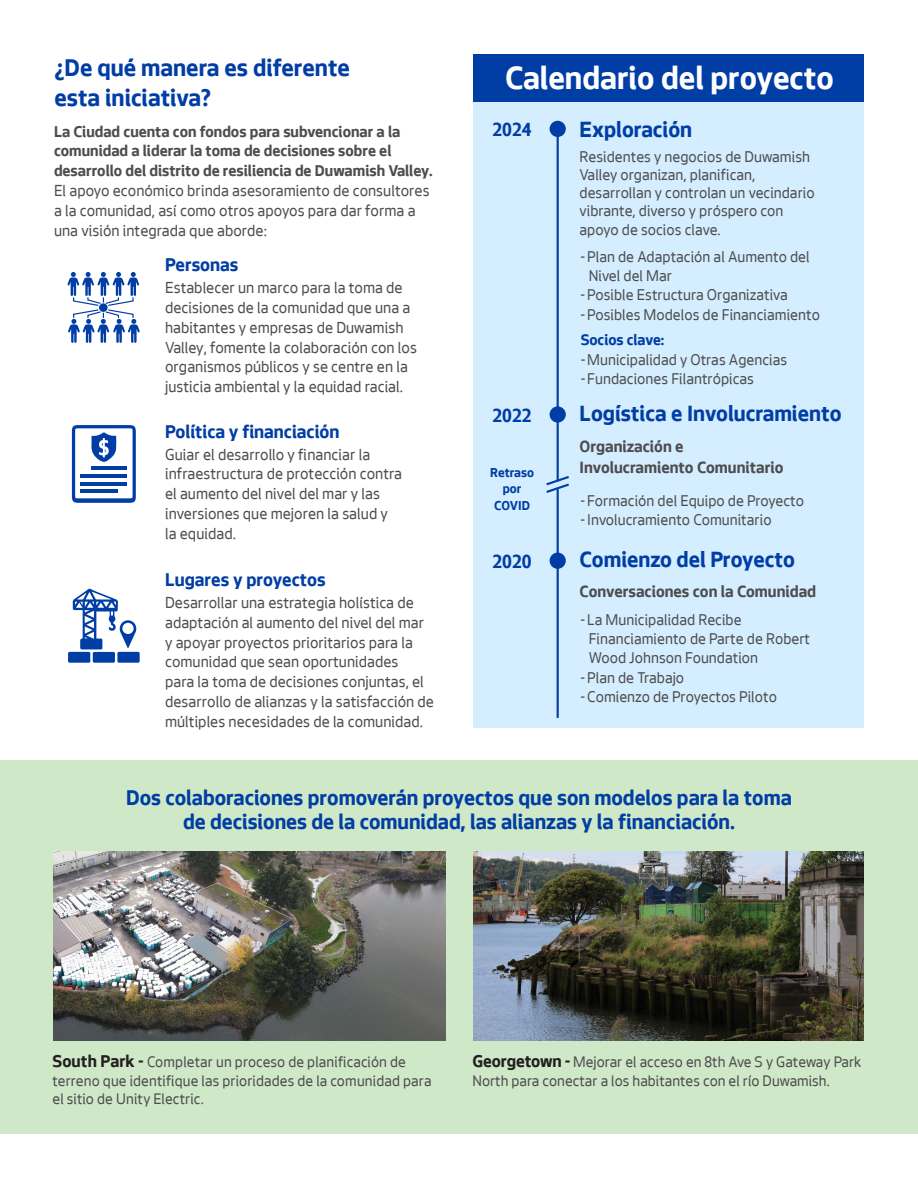
<style>
.page{position:relative;width:918px;height:1188px;background:#fff}
.page>*{position:absolute;margin:0;border:0;box-sizing:border-box;transform-origin:0 0}
.t1{font:700 34.05px "Seattle Text";color:#fff}
.t2{font:700 25.5px/30.6px "Seattle Text";color:#003da5}
.t3{font:700 23.25px "Seattle Text";color:#003da5}
.t4{font:700 22.5px/24px "Seattle Text";color:#003da5;text-align:center}
.t5{font:700 20.1px "Seattle Text";color:#003da5}
.t6{font:700 19.5px "Seattle Text";color:#003da5}
.t7{font:700 17.25px/20.5px "Seattle Text";color:#4d4d4f}
.t8{font:16.5px/19.8px "Seattle Text";color:#4d4c4f}
.t9{font:700 16.5px/19.8px "Seattle Text";color:#4d4c4f}
.t10{font:16.05px/18.3px "Seattle Text";color:#4d4d4f}
.t11{font:700 16.05px "Seattle Text";color:#003da5}
.t12{font:15.75px/18.9px "Seattle Text";color:#4d4c4f}
.t13{font:700 13.65px/16.4px "Seattle Text";color:#003da5;text-align:center}
.s1{font-weight:400}
.s2{font-weight:700;font-size:18px;color:#231f20}
</style>
<div class="page">
<div style="left:0;top:760px;width:918px;height:374px;background:#cfe8c7"></div>
<div style="left:473px;top:56px;width:390px;height:672px;background:#d5eeff"></div>
<div style="left:473px;top:54px;width:390px;height:48px;background:#003da5"></div>
<hr style="left:557px;top:489px;width:2px;height:229px;background:#003da5">
<hr style="left:557px;top:129px;width:2px;height:352px;background:#003da5">
<div style="left:550px;top:121px;width:16px;height:16px;background:#003da5;border-radius:50%"></div>
<div style="left:550px;top:553px;width:16px;height:16px;background:#003da5;border-radius:50%"></div>
<div style="left:550px;top:406px;width:16px;height:17px;background:#003da5;border-radius:50%"></div>
<svg style="left:546px;top:474px;width:23px;height:21px"></svg>
<img style="left:53px;top:852px;width:393px;height:189px">
<img style="left:474px;top:852px;width:390px;height:189px">
<svg style="left:67px;top:272px;width:73px;height:71px"></svg>
<svg style="left:72px;top:425px;width:64px;height:78px"></svg>
<svg style="left:68px;top:589px;width:72px;height:74px"></svg>
<p class="t2" style="left:55px;top:51px;width:297px">¿De qué manera es diferente esta iniciativa?</p>
<p class="t9" style="left:54px;top:121px;width:380px">La Ciudad cuenta con fondos para subvencionar a la comunidad a liderar la toma de decisiones sobre el desarrollo del distrito de resiliencia de Duwamish Valley.<br><span class="s1">El apoyo económico brinda asesoramiento de consultores a la comunidad, así como otros apoyos para dar forma a una visión integrada que aborde:</span></p>
<p class="t6" style="left:165px;top:252px;width:75px">Personas</p>
<p class="t8" style="left:165px;top:277px;width:253px">Establecer un marco para la toma de decisiones de la comunidad que una a habitantes y empresas de Duwamish Valley, fomente la colaboración con los organismos públicos y se centre en la justicia ambiental y la equidad racial.</p>
<p class="t6" style="left:165px;top:418px;width:176px">Política y financiación</p>
<p class="t8" style="left:165px;top:444px;width:238px">Guiar el desarrollo y financiar la infraestructura de protección contra el aumento del nivel del mar y las inversiones que mejoren la salud y la equidad.</p>
<p class="t6" style="left:165px;top:566px;width:162px">Lugares y proyectos</p>
<p class="t8" style="left:165px;top:592px;width:270px">Desarrollar una estrategia holística de adaptación al aumento del nivel del mar y apoyar proyectos prioritarios para la comunidad que sean oportunidades<br>para la toma de decisiones conjuntas, el desarrollo de alianzas y la satisfacción de múltiples necesidades de la comunidad.</p>
<p class="t1" style="left:505px;top:54px;width:330px">Calendario del proyecto</p>
<p class="t3" style="left:580px;top:113px;width:114px">Exploración</p>
<p class="t10" style="left:580px;top:147px;width:237px">Residentes y negocios de Duwamish<br>Valley organizan, planifican, desarrollan y controlan un vecindario vibrante, diverso y próspero con apoyo de socios clave.</p>
<p class="t5" style="left:492px;top:116px;width:41px">2024</p>
<p class="t10" style="left:589px;top:246px;width:222px;line-height:19.4px;text-indent:-8px">- Plan de Adaptación al Aumento del<br>Nivel del Mar</p>
<p class="t10" style="left:581px;top:285px;width:209px">- Posible Estructura Organizativa</p>
<p class="t10" style="left:581px;top:305px;width:241px">- Posibles Modelos de Financiamiento</p>
<p class="t5" style="left:492px;top:401px;width:41px">2022</p>
<p class="t13" style="left:490px;top:464px;width:45px">Retraso por<br>COVID</p>
<p class="t11" style="left:581px;top:329px;width:85px">Socios clave:</p>
<p class="t10" style="left:581px;top:350px;width:208px">- Municipalidad y Otras Agencias</p>
<p class="t10" style="left:581px;top:369px;width:175px">- Fundaciones Filantrópicas</p>
<p class="t3" style="left:580px;top:398px;width:263px">Logística e Involucramiento</p>
<p class="t7" style="left:580px;top:436px;width:206px">Organización e<br>Involucramiento Comunitario</p>
<p class="t10" style="left:581px;top:491px;width:225px">- Formación del Equipo de Proyecto</p>
<p class="t10" style="left:581px;top:511px;width:193px">- Involucramiento Comunitario</p>
<p class="t5" style="left:492px;top:547px;width:41px">2020</p>
<p class="t3" style="left:580px;top:543px;width:217px">Comienzo del Proyecto</p>
<p class="t7" style="left:580px;top:580px;width:238px">Conversaciones con la Comunidad</p>
<p class="t10" style="left:589px;top:609px;width:223px;line-height:19.4px;text-indent:-8px">- La Municipalidad Recibe<br>Financiamiento de Parte de Robert<br>Wood Johnson Foundation</p>
<p class="t10" style="left:581px;top:668px;width:105px">- Plan de Trabajo</p>
<p class="t10" style="left:581px;top:687px;width:198px">- Comienzo de Proyectos Piloto</p>
<p class="t4" style="left:126px;top:784px;width:667px">Dos colaboraciones promoverán proyectos que son modelos para la toma de decisiones de la comunidad, las alianzas y la financiación.</p>
<p class="t12" style="left:53px;top:1052px;width:381px"><span class="s2">South Park -</span> Completar un proceso de planificación de terreno que identifique las prioridades de la comunidad para el sitio de Unity Electric.</p>
<p class="t12" style="left:472px;top:1052px;width:391px"><span class="s2">Georgetown -</span> Mejorar el acceso en 8th Ave S y Gateway Park<br>North para conectar a los habitantes con el río Duwamish.</p>
</div>
